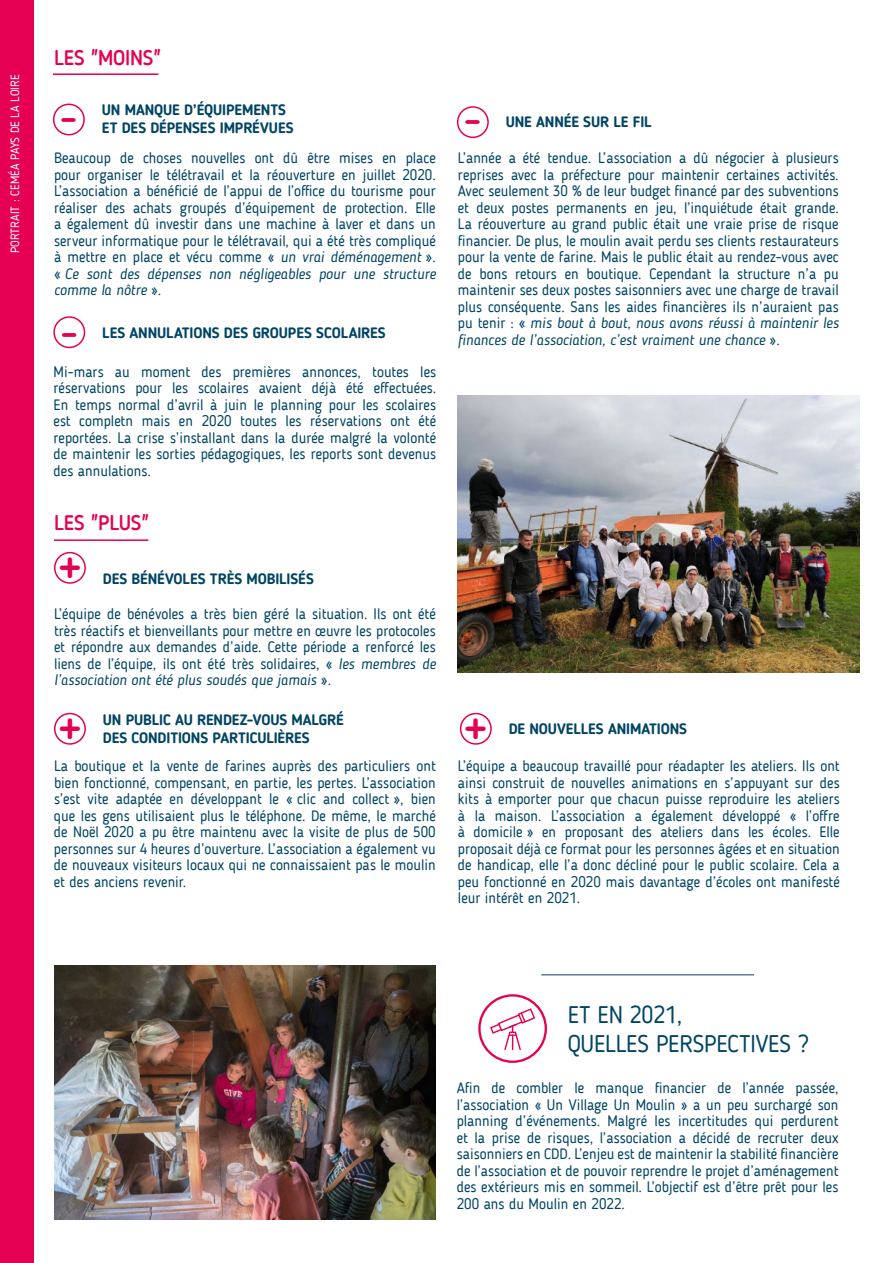
<style>
.page{position:relative;width:893px;height:1263px;background:#fff}
.page>*{position:absolute;margin:0;border:0;box-sizing:border-box;transform-origin:0 0}
.t1{font:500 40.5px "Blogger Sans";color:#e50053}
.t2{font:24px/28.8px "Blogger Sans";letter-spacing:-.01em;color:#004563}
.t3{font:500 21px "Blogger Sans";letter-spacing:-.01em;color:#e50053}
.t4{font:15px/16.5px "Blogger Sans";color:#004563;text-align:justify}
.t5{font:700 15px "Blogger Sans";letter-spacing:-.01em;color:#004563}
.t6{font:12px "Blogger Sans";color:#fff}
.s1{font-style:italic}
</style>
<div class="page">
<div style="left:0;top:0;width:34px;height:1263px;background:#e50053"></div>
<hr style="left:53px;top:73px;width:105px;height:2px;background:#e50053">
<hr style="left:54px;top:539px;width:94px;height:2px;background:#e50053">
<hr style="left:541px;top:974px;width:213px;height:1px;background:#004563">
<div style="left:457px;top:106px;width:32px;height:32px;border:2px solid #e50053;border-radius:50%"></div>
<div style="left:54px;top:552px;width:32px;height:32px;border:2px solid #e50053;border-radius:50%"></div>
<div style="left:54px;top:713px;width:32px;height:32px;border:2px solid #e50053;border-radius:50%"></div>
<div style="left:53px;top:104px;width:32px;height:31px;border:2px solid #e50053;border-radius:50%"></div>
<div style="left:53px;top:316px;width:32px;height:32px;border:2px solid #e50053;border-radius:50%"></div>
<svg style="left:479px;top:995px;width:67px;height:67px"></svg>
<div style="left:478px;top:994px;width:69px;height:69px;border:2px solid #e50053;border-radius:50%"></div>
<svg style="left:490px;top:1008px;width:45px;height:42px"></svg>
<img style="left:457px;top:396px;width:402px;height:276px">
<div style="left:460px;top:713px;width:32px;height:32px;border:2px solid #e50053;border-radius:50%"></div>
<img style="left:54px;top:965px;width:382px;height:255px">
<p class="t6" style="left:9px;top:253px;width:180px;rotate:-90deg">PORTRAIT : CEMÉA PAYS DE LA LOIRE</p>
<h3 class="t3" style="left:54px;top:48px;width:108px">LES "MOINS"</h3>
<p class="t5" style="left:102px;top:103px;width:186px">UN MANQUE D’ÉQUIPEMENTS</p>
<h1 class="t1" style="left:60px;top:98px;width:18px">-</h1>
<p class="t5" style="left:102px;top:121px;width:193px">ET DES DÉPENSES IMPRÉVUES</p>
<p class="t4" style="left:54px;top:150px;width:383px">Beaucoup de choses nouvelles ont dû être mises en place pour organiser le télétravail et la réouverture en juillet 2020.<br>L’association a bénéficié de l’appui de l’office du tourisme pour réaliser des achats groupés d’équipement de protection. Elle a également dû investir dans une machine à laver et dans un serveur informatique pour le télétravail, qui a été très compliqué à mettre en place et vécu comme « <span class="s1">un vrai déménagement</span> ». « <span class="s1">Ce sont des dépenses non négligeables pour une structure comme la nôtre</span> ».</p>
<h1 class="t1" style="left:61px;top:313px;width:18px">-</h1>
<p class="t5" style="left:102px;top:325px;width:285px">LES ANNULATIONS DES GROUPES SCOLAIRES</p>
<p class="t4" style="left:54px;top:364px;width:384px">Mi-mars au moment des premières annonces, toutes les réservations pour les scolaires avaient déjà été effectuées.<br>En temps normal d’avril à juin le planning pour les scolaires est completn mais en 2020 toutes les réservations ont été reportées. La crise s’installant dans la durée malgré la volonté de maintenir les sorties pédagogiques, les reports sont devenus des annulations.</p>
<h3 class="t3" style="left:54px;top:513px;width:97px">LES "PLUS"</h3>
<h1 class="t1" style="left:59px;top:548px;width:23px">+</h1>
<p class="t5" style="left:103px;top:571px;width:213px">DES BÉNÉVOLES TRÈS MOBILISÉS</p>
<p class="t4" style="left:54px;top:607px;width:383px">L’équipe de bénévoles a très bien géré la situation. Ils ont été très réactifs et bienveillants pour mettre en œuvre les protocoles et répondre aux demandes d’aide. Cette période a renforcé les liens de l’équipe, ils ont été très solidaires, « <span class="s1">les membres de l’association ont été plus soudés que jamais</span> ».</p>
<p class="t5" style="left:103px;top:713px;width:242px">UN PUBLIC AU RENDEZ-VOUS MALGRÉ</p>
<h1 class="t1" style="left:59px;top:709px;width:23px">+</h1>
<p class="t5" style="left:103px;top:731px;width:208px">DES CONDITIONS PARTICULIÈRES</p>
<p class="t4" style="left:54px;top:759px;width:383px">La boutique et la vente de farines auprès des particuliers ont bien fonctionné, compensant, en partie, les pertes. L’association s’est vite adaptée en développant le « clic and collect », bien que les gens utilisaient plus le téléphone. De même, le marché de Noël 2020 a pu être maintenu avec la visite de plus de 500 personnes sur 4 heures d’ouverture. L’association a également vu de nouveaux visiteurs locaux qui ne connaissaient pas le moulin et des anciens revenir.</p>
<h1 class="t1" style="left:464px;top:100px;width:18px">-</h1>
<p class="t5" style="left:506px;top:114px;width:147px">UNE ANNÉE SUR LE FIL</p>
<p class="t4" style="left:458px;top:151px;width:382px">L’année a été tendue. L’association a dû négocier à plusieurs reprises avec la préfecture pour maintenir certaines activités.<br>Avec seulement 30 % de leur budget financé par des subventions et deux postes permanents en jeu, l’inquiétude était grande.<br>La réouverture au grand public était une vraie prise de risque financier. De plus, le moulin avait perdu ses clients restaurateurs pour la vente de farine. Mais le public était au rendez-vous avec de bons retours en boutique. Cependant la structure n’a pu maintenir ses deux postes saisonniers avec une charge de travail plus conséquente. Sans les aides financières ils n’auraient pas pu tenir : « <span class="s1">mis bout à bout, nous avons réussi à maintenir les finances de l’association, c’est vraiment une chance</span> ».</p>
<h1 class="t1" style="left:465px;top:709px;width:23px">+</h1>
<p class="t5" style="left:509px;top:722px;width:180px">DE NOUVELLES ANIMATIONS</p>
<p class="t4" style="left:458px;top:758px;width:383px">L’équipe a beaucoup travaillé pour réadapter les ateliers. Ils ont ainsi construit de nouvelles animations en s’appuyant sur des kits à emporter pour que chacun puisse reproduire les ateliers à la maison. L’association a également développé « l’offre à domicile » en proposant des ateliers dans les écoles. Elle proposait déjà ce format pour les personnes âgées et en situation de handicap, elle l’a donc décliné pour le public scolaire. Cela a peu fonctionné en 2020 mais davantage d’écoles ont manifesté leur intérêt en 2021.</p>
<h2 class="t2" style="left:568px;top:1001px;width:243px">ET EN 2021,<br>QUELLES PERSPECTIVES ?</h2>
<p class="t4" style="left:457px;top:1081px;width:383px">Afin de combler le manque financier de l’année passée, l’association « Un Village Un Moulin » a un peu surchargé son planning d’événements. Malgré les incertitudes qui perdurent et la prise de risques, l’association a décidé de recruter deux saisonniers en CDD. L’enjeu est de maintenir la stabilité financière de l’association et de pouvoir reprendre le projet d’aménagement des extérieurs mis en sommeil. L’objectif est d’être prêt pour les 200 ans du Moulin en 2022.</p>
</div>
